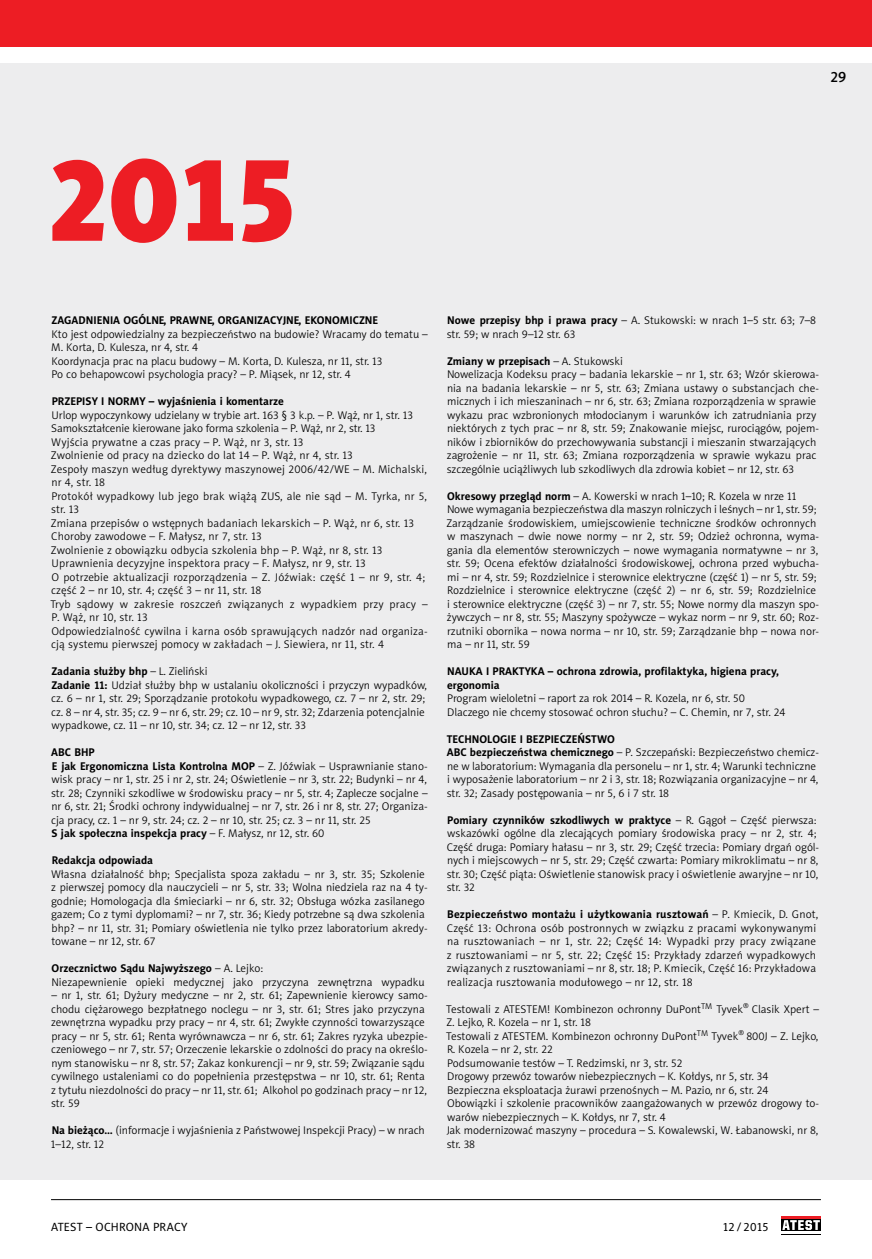
<style>
.page{position:relative;width:872px;height:1259px;background:#fff}
.page>*{position:absolute;margin:0;border:0;box-sizing:border-box;transform-origin:0 0}
.t1{font:118.65px "Naomi Sans EFN Black";color:#ed1d24}
.t2{font:15px "Naomi Sans EFN Medium";color:#000}
.t3{font:12px "Naomi Sans EFN";letter-spacing:.015em;color:#000}
.t4{font:11.25px/13.5px "Naomi Sans EFN Light";color:#000}
.t5{font:700 11.25px/13.5px "Naomi Sans EFN";color:#000}
.s1{font-family:"Naomi Sans EFN Light";font-weight:400}
.s2{font-family:"Naomi Sans EFN";font-weight:700}
</style>
<div class="page">
<hr style="left:51px;top:1199px;width:770px;height:1px;background:#000">
<div style="left:781px;top:1218px;width:40px;height:13px;background:#000"></div>
<hr style="left:781px;top:1216px;width:40px;height:2px;background:#ed1d24">
<hr style="left:781px;top:1233px;width:40px;height:1px;background:#000">
<svg style="left:782px;top:1220px;width:38px;height:10px"></svg>
<div style="left:0;top:64px;width:872px;height:1116px;background:#ededee"></div>
<div style="left:0;top:0;width:872px;height:47px;background:#ed1d24"></div>
<h2 class="t2" style="left:830px;top:68px;width:17px">29</h2>
<h1 class="t1" style="left:47px;top:130px;width:248px">2015</h1>
<p class="t5" style="left:51px;top:313px;width:328px">ZAGADNIENIA OGÓLNE, PRAWNE, ORGANIZACYJNE, EKONOMICZNE</p>
<p class="t4" style="left:51px;top:327px;width:378px">Kto jest odpowiedzialny za bezpieczeństwo na budowie? Wracamy do tematu – M. Korta, D. Kulesza, nr 4, str. 4<br>Koordynacja prac na placu budowy – M. Korta, D. Kulesza, nr 11, str. 13<br>Po co behapowcowi psychologia pracy? – P. Miąsek, nr 12, str. 4</p>
<p class="t5" style="left:52px;top:394px;width:234px">PRZEPISY I NORMY – wyjaśnienia i komentarze</p>
<p class="t4" style="left:50px;top:408px;width:379px">Urlop wypoczynkowy udzielany w trybie art. 163 § 3 k.p. – P. Wąż, nr 1, str. 13<br>Samokształcenie kierowane jako forma szkolenia – P. Wąż, nr 2, str. 13<br>Wyjścia prywatne a czas pracy – P. Wąż, nr 3, str. 13<br>Zwolnienie od pracy na dziecko do lat 14 – P. Wąż, nr 4, str. 13<br>Zespoły maszyn według dyrektywy maszynowej 2006/42/WE – M. Michalski, nr 4, str. 18<br>Protokół wypadkowy lub jego brak wiążą ZUS, ale nie sąd – M. Tyrka, nr 5, str. 13<br>Zmiana przepisów o wstępnych badaniach lekarskich – P. Wąż, nr 6, str. 13<br>Choroby zawodowe – F. Małysz, nr 7, str. 13<br>Zwolnienie z obowiązku odbycia szkolenia bhp – P. Wąż, nr 8, str. 13<br>Uprawnienia decyzyjne inspektora pracy – F. Małysz, nr 9, str. 13<br>O potrzebie aktualizacji rozporządzenia – Z. Jóźwiak: część 1 – nr 9, str. 4; część 2 – nr 10, str. 4; część 3 – nr 11, str. 18<br>Tryb sądowy w zakresie roszczeń związanych z wypadkiem przy pracy – P. Wąż, nr 10, str. 13<br>Odpowiedzialność cywilna i karna osób sprawujących nadzór nad organiza&shy;cją systemu pierwszej pomocy w zakładach – J. Siewiera, nr 11, str. 4</p>
<p class="t5" style="left:51px;top:664px;width:158px">Zadania służby bhp <span class="s1">– L. Zieliński</span></p>
<p class="t4" style="left:51px;top:678px;width:377px"><span class="s2">Zadanie 11:</span> Udział służby bhp w ustalaniu okoliczności i przyczyn wypadków, cz. 6 – nr 1, str. 29; Sporządzanie protokołu wypadkowego, cz. 7 – nr 2, str. 29; cz. 8 – nr 4, str. 35; cz. 9 – nr 6, str. 29; cz. 10 – nr 9, str. 32; Zdarzenia potencjalnie wypadkowe, cz. 11 – nr 10, str. 34; cz. 12 – nr 12, str. 33</p>
<p class="t5" style="left:51px;top:745px;width:378px">ABC BHP<br>E jak Ergonomiczna Lista Kontrolna MOP <span class="s1">– Z. Jóźwiak – Usprawnianie stano-</span></p>
<p class="t4" style="left:51px;top:772px;width:378px;text-align:justify">wisk pracy – nr 1, str. 25 i nr 2, str. 24; Oświetlenie – nr 3, str. 22; Budynki – nr 4, str. 28; Czynniki szkodliwe w środowisku pracy – nr 5, str. 4; Zaplecze socjalne – nr 6, str. 21; Środki ochrony indywidualnej – nr 7, str. 26 i nr 8, str. 27; Organiza&shy;cja pracy, cz. 1 – nr 9, str. 24; cz. 2 – nr 10, str. 25; cz. 3 – nr 11, str. 25</p>
<p class="t5" style="left:52px;top:826px;width:274px">S jak społeczna inspekcja pracy <span class="s1">– F. Małysz, nr 12, str. 60</span></p>
<p class="t5" style="left:52px;top:853px;width:103px">Redakcja odpowiada</p>
<p class="t4" style="left:51px;top:867px;width:378px">Własna działalność bhp; Specjalista spoza zakładu – nr 3, str. 35; Szkolenie z pierwszej pomocy dla nauczycieli – nr 5, str. 33; Wolna niedziela raz na 4 ty&shy;godnie; Homologacja dla śmieciarki – nr 6, str. 32; Obsługa wózka zasilanego gazem; Co z tymi dyplomami? – nr 7, str. 36; Kiedy potrzebne są dwa szkolenia bhp? – nr 11, str. 31; Pomiary oświetlenia nie tylko przez laboratorium akredy&shy;towane – nr 12, str. 67</p>
<p class="t5" style="left:52px;top:961px;width:213px">Orzecznictwo Sądu Najwyższego <span class="s1">– A. Lejko:</span></p>
<p class="t4" style="left:51px;top:975px;width:375px">Niezapewnienie opieki medycznej jako przyczyna zewnętrzna wypadku</p>
<p class="t4" style="left:51px;top:988px;width:378px">– nr 1, str. 61; Dyżury medyczne – nr 2, str. 61; Zapewnienie kierowcy samo&shy;chodu ciężarowego bezpłatnego noclegu – nr 3, str. 61; Stres jako przyczyna zewnętrzna wypadku przy pracy – nr 4, str. 61; Zwykłe czynności towarzyszące pracy – nr 5, str. 61; Renta wyrównawcza – nr 6, str. 61; Zakres ryzyka ubezpie&shy;czeniowego – nr 7, str. 57; Orzeczenie lekarskie o zdolności do pracy na określo&shy;nym stanowisku – nr 8, str. 57; Zakaz konkurencji – nr 9, str. 59; Związanie sądu cywilnego ustaleniami co do popełnienia przestępstwa – nr 10, str. 61; Renta z tytułu niezdolności do pracy – nr 11, str. 61; Alkohol po godzinach pracy – nr 12, str. 59</p>
<p class="t4" style="left:51px;top:1123px;width:375px"><span class="s2">Na bieżąco…</span> (informacje i wyjaśnienia z Państwowej Inspekcji Pracy) – w nrach<br>1–12, str. 12</p>
<p class="t4" style="left:447px;top:313px;width:371px"><span class="s2">Nowe przepisy bhp i prawa pracy</span> – A. Stukowski: w nrach 1–5 str. 63; 7–8 str. 59; w nrach 9–12 str. 63</p>
<p class="t5" style="left:447px;top:354px;width:177px">Zmiany w przepisach <span class="s1">– A. Stukowski</span></p>
<p class="t4" style="left:447px;top:367px;width:374px">Nowelizacja Kodeksu pracy – badania lekarskie – nr 1, str. 63; Wzór skierowa&shy;nia na badania lekarskie – nr 5, str. 63; Zmiana ustawy o substancjach che&shy;micznych i ich mieszaninach – nr 6, str. 63; Zmiana rozporządzenia w sprawie wykazu prac wzbronionych młodocianym i warunków ich zatrudniania przy niektórych z tych prac – nr 8, str. 59; Znakowanie miejsc, rurociągów, pojem&shy;ników i zbiorników do przechowywania substancji i mieszanin stwarzających zagrożenie – nr 11, str. 63; Zmiana rozporządzenia w sprawie wykazu prac szczególnie uciążliwych lub szkodliwych dla zdrowia kobiet – nr 12, str. 63</p>
<p class="t4" style="left:446px;top:489px;width:374px"><span class="s2">Okresowy przegląd norm</span> – A. Kowerski w nrach 1–10; R. Kozela w nrze 11<br>Nowe wymagania bezpieczeństwa dla maszyn rolniczych i leśnych – nr 1, str. 59; Zarządzanie środowiskiem, umiejscowienie techniczne środków ochronnych w maszynach – dwie nowe normy – nr 2, str. 59; Odzież ochronna, wyma&shy;gania dla elementów sterowniczych – nowe wymagania normatywne – nr 3, str. 59; Ocena efektów działalności środowiskowej, ochrona przed wybucha&shy;mi – nr 4, str. 59; Rozdzielnice i sterownice elektryczne (część 1) – nr 5, str. 59; Rozdzielnice i sterownice elektryczne (część 2) – nr 6, str. 59; Rozdzielnice i sterownice elektryczne (część 3) – nr 7, str. 55; Nowe normy dla maszyn spo&shy;żywczych – nr 8, str. 55; Maszyny spożywcze – wykaz norm – nr 9, str. 60; Roz&shy;rzutniki obornika – nowa norma – nr 10, str. 59; Zarządzanie bhp – nowa nor&shy;ma – nr 11, str. 59</p>
<p class="t5" style="left:447px;top:664px;width:333px">NAUKA I PRAKTYKA – ochrona zdrowia, profilaktyka, higiena pracy, ergonomia</p>
<p class="t4" style="left:447px;top:691px;width:340px">Program wieloletni – raport za rok 2014 – R. Kozela, nr 6, str. 50<br>Dlaczego nie chcemy stosować ochron słuchu? – C. Chemin, nr 7, str. 24</p>
<p class="t5" style="left:447px;top:732px;width:169px">TECHNOLOGIE I BEZPIECZEŃSTWO</p>
<p class="t4" style="left:447px;top:745px;width:374px"><span class="s2">ABC bezpieczeństwa chemicznego</span> – P. Szczepański: Bezpieczeństwo chemicz&shy;ne w laboratorium: Wymagania dla personelu – nr 1, str. 4; Warunki techniczne i wyposażenie laboratorium – nr 2 i 3, str. 18; Rozwiązania organizacyjne – nr 4, str. 32; Zasady postępowania – nr 5, 6 i 7 str. 18</p>
<p class="t5" style="left:447px;top:813px;width:371px">Pomiary czynników szkodliwych w praktyce <span class="s1">– R. Gągoł – Część pierwsza:</span></p>
<p class="t4" style="left:447px;top:826px;width:374px">wskazówki ogólne dla zlecających pomiary środowiska pracy – nr 2, str. 4; Część druga: Pomiary hałasu – nr 3, str. 29; Część trzecia: Pomiary drgań ogól&shy;nych i miejscowych – nr 5, str. 29; Część czwarta: Pomiary mikroklimatu – nr 8, str. 30; Część piąta: Oświetlenie stanowisk pracy i oświetlenie awaryjne – nr 10, str. 32</p>
<p class="t5" style="left:447px;top:907px;width:372px">Bezpieczeństwo montażu i użytkowania rusztowań <span class="s1">– P. Kmiecik, D. Gnot,</span></p>
<p class="t4" style="left:447px;top:921px;width:371px;text-align:justify">Część 13: Ochrona osób postronnych w związku z pracami wykonywanymi na rusztowaniach – nr 1, str. 22; Część 14: Wypadki przy pracy związane z rusztowaniami – nr 5, str. 22; Część 15: Przykłady zdarzeń wypadkowych związanych z rusztowaniami – nr 8, str. 18; P. Kmiecik, Część 16: Przykładowa realizacja rusztowania modułowego – nr 12, str. 18</p>
<p class="t4" style="left:446px;top:1002px;width:374px">Testowali z ATESTEM! Kombinezon ochronny DuPont<sup>TM</sup> Tyvek<sup>®</sup> Clasik Xpert – Z. Lejko, R. Kozela – nr 1, str. 18<br>Testowali z ATESTEM. Kombinezon ochronny DuPont<sup>TM</sup> Tyvek<sup>®</sup> 800J – Z. Lejko, R. Kozela – nr 2, str. 22<br>Podsumowanie testów – T. Redzimski, nr 3, str. 52<br>Drogowy przewóz towarów niebezpiecznych – K. Kołdys, nr 5, str. 34<br>Bezpieczna eksploatacja żurawi przenośnych – M. Pazio, nr 6, str. 24<br>Obowiązki i szkolenie pracowników zaangażowanych w przewóz drogowy to&shy;warów niebezpiecznych – K. Kołdys, nr 7, str. 4<br>Jak modernizować maszyny – procedura – S. Kowalewski, W. Łabanowski, nr 8, str. 38</p>
<p class="t3" style="left:51px;top:1220px;width:138px">ATEST – OCHRONA PRACY</p>
<p class="t3" style="left:723px;top:1220px;width:47px">12 / 2015</p>
</div>
